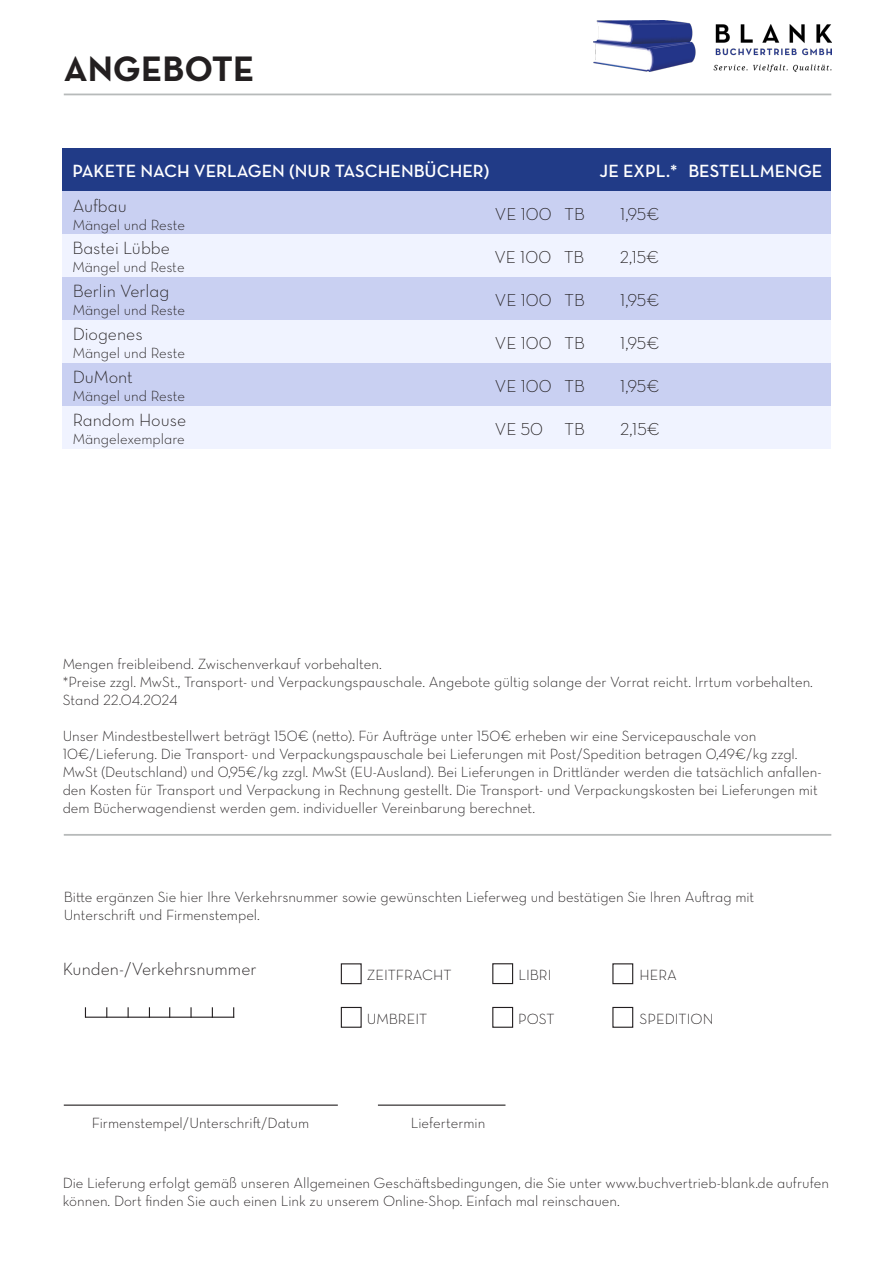
<style>
.page{position:relative;width:893px;height:1263px;background:#fff}
.page>*{position:absolute;margin:0;border:0;box-sizing:border-box;transform-origin:0 0}
.t1{font:36px "Neutraface Text Bold Alt";color:#231f20}
.t2{font:18px "Neutraface Text Light Alt";color:#231f20}
.t3{font:18px "Neutraface Text Demi Alt";color:#fff}
.t4{font:17.7px "Neutraface Text Light Alt";color:#231f20}
.t5{font:15px/18px "Neutraface Text Light Alt";color:#231f20}
.t6{font:300 15px "Neutraface Text";color:#231f20}
</style>
<div class="page">
<hr style="left:64px;top:94px;width:767px;height:1px;background:#b7baba">
<hr style="left:64px;top:834px;width:767px;height:2px;background:#b7baba">
<img style="left:594px;top:20px;width:237px;height:52px">
<div style="left:63px;top:148px;width:768px;height:43px;background:#213b87"></div>
<div style="left:63px;top:191px;width:768px;height:43px;background:#c9d0f2"></div>
<div style="left:63px;top:320px;width:768px;height:43px;background:#f0f3ff"></div>
<div style="left:63px;top:234px;width:768px;height:43px;background:#f0f3ff"></div>
<div style="left:63px;top:363px;width:768px;height:43px;background:#c9d0f2"></div>
<div style="left:63px;top:277px;width:768px;height:43px;background:#c9d0f2"></div>
<div style="left:63px;top:406px;width:768px;height:43px;background:#f0f3ff"></div>
<div style="left:341px;top:963px;width:21px;height:21px;border:1px solid #231f20"></div>
<div style="left:492px;top:963px;width:21px;height:21px;border:1px solid #231f20"></div>
<div style="left:612px;top:963px;width:21px;height:21px;border:1px solid #231f20"></div>
<div style="left:341px;top:1007px;width:21px;height:21px;border:1px solid #231f20"></div>
<div style="left:612px;top:1007px;width:21px;height:21px;border:1px solid #231f20"></div>
<div style="left:492px;top:1007px;width:21px;height:21px;border:1px solid #231f20"></div>
<hr style="left:85px;top:1016px;width:149px;height:2px;background:#231f20">
<svg style="left:190px;top:1007px;width:2px;height:11px"></svg>
<hr style="left:64px;top:1104px;width:274px;height:2px;background:#231f20">
<hr style="left:378px;top:1104px;width:127px;height:2px;background:#231f20">
<p class="t1" style="left:64px;top:46px;width:192px">ANGEBOTE</p>
<p class="t3" style="left:72px;top:159px;width:418px">PAKETE NACH VERLAGEN (NUR TASCHENBÜCHER)</p>
<p class="t2" style="left:73px;top:194px;width:55px">Aufbau</p>
<p class="t5" style="left:73px;top:215px;width:114px">Mängel und Reste</p>
<p class="t3" style="left:600px;top:159px;width:79px">JE EXPL.*</p>
<p class="t3" style="left:688px;top:159px;width:136px">BESTELLMENGE</p>
<p class="t4" style="left:495px;top:203px;width:58px">VE 100</p>
<p class="t4" style="left:564px;top:203px;width:22px">TB</p>
<p class="t4" style="left:620px;top:203px;width:41px">1,95€</p>
<p class="t2" style="left:72px;top:237px;width:99px">Bastei Lübbe</p>
<p class="t5" style="left:72px;top:258px;width:114px">Mängel und Reste</p>
<p class="t2" style="left:73px;top:280px;width:98px">Berlin Verlag</p>
<p class="t5" style="left:73px;top:301px;width:114px">Mängel und Reste</p>
<p class="t2" style="left:73px;top:323px;width:71px">Diogenes</p>
<p class="t5" style="left:73px;top:344px;width:114px">Mängel und Reste</p>
<p class="t2" style="left:73px;top:365px;width:62px">DuMont</p>
<p class="t5" style="left:73px;top:387px;width:114px">Mängel und Reste</p>
<p class="t2" style="left:73px;top:409px;width:115px">Random House</p>
<p class="t5" style="left:73px;top:430px;width:114px">Mängelexemplare</p>
<p class="t4" style="left:494px;top:246px;width:58px">VE 100</p>
<p class="t4" style="left:564px;top:246px;width:22px">TB</p>
<p class="t4" style="left:620px;top:246px;width:41px">2,15€</p>
<p class="t4" style="left:495px;top:289px;width:58px">VE 100</p>
<p class="t4" style="left:564px;top:289px;width:22px">TB</p>
<p class="t4" style="left:620px;top:289px;width:41px">1,95€</p>
<p class="t4" style="left:495px;top:331px;width:58px">VE 100</p>
<p class="t4" style="left:564px;top:331px;width:22px">TB</p>
<p class="t4" style="left:620px;top:331px;width:41px">1,95€</p>
<p class="t4" style="left:495px;top:374px;width:58px">VE 100</p>
<p class="t4" style="left:564px;top:374px;width:22px">TB</p>
<p class="t4" style="left:620px;top:374px;width:41px">1,95€</p>
<p class="t4" style="left:495px;top:418px;width:50px">VE 50</p>
<p class="t4" style="left:564px;top:418px;width:22px">TB</p>
<p class="t4" style="left:620px;top:418px;width:41px">2,15€</p>
<p class="t5" style="left:63px;top:654px;width:320px">Mengen freibleibend. Zwischenverkauf vorbehalten.</p>
<p class="t5" style="left:63px;top:672px;width:752px">*Preise zzgl. MwSt., Transport- und Verpackungspauschale. Angebote gültig solange der Vorrat reicht. Irrtum vorbehalten.</p>
<p class="t5" style="left:63px;top:690px;width:116px">Stand 22.04.2024</p>
<p class="t5" style="left:63px;top:726px;width:695px">Unser Mindestbestellwert beträgt 150€ (netto). Für Aufträge unter 150€ erheben wir eine Servicepauschale von</p>
<p class="t5" style="left:63px;top:744px;width:760px">10€/Lieferung. Die Transport- und Verpackungspauschale bei Lieferungen mit Post/Spedition betragen 0,49€/kg zzgl.<br>MwSt (Deutschland) und 0,95€/kg zzgl. MwSt (EU-Ausland). Bei Lieferungen in Drittländer werden die tatsächlich anfallen&shy;den Kosten für Transport und Verpackung in Rechnung gestellt. Die Transport- und Verpackungskosten bei Lieferungen mit dem Bücherwagendienst werden gem. individueller Vereinbarung berechnet.</p>
<p class="t5" style="left:64px;top:887px;width:692px">Bitte ergänzen Sie hier Ihre Verkehrsnummer sowie gewünschten Lieferweg und bestätigen Sie Ihren Auftrag mit</p>
<p class="t5" style="left:64px;top:905px;width:198px">Unterschrift und Firmenstempel.</p>
<p class="t2" style="left:63px;top:958px;width:195px">Kunden-/Verkehrsnummer</p>
<p class="t5" style="left:367px;top:966px;width:86px">ZEITFRACHT</p>
<p class="t5" style="left:518px;top:966px;width:35px">LIBRI</p>
<p class="t6" style="left:640px;top:966px;width:39px">HERA</p>
<p class="t5" style="left:367px;top:1009px;width:62px">UMBREIT</p>
<p class="t5" style="left:518px;top:1009px;width:38px">POST</p>
<p class="t5" style="left:639px;top:1009px;width:75px">SPEDITION</p>
<p class="t5" style="left:92px;top:1114px;width:219px">Firmenstempel/Unterschrift/Datum</p>
<p class="t5" style="left:411px;top:1114px;width:76px">Liefertermin</p>
<p class="t5" style="left:63px;top:1174px;width:768px">Die Lieferung erfolgt gemäß unseren Allgemeinen Geschäftsbedingungen, die Sie unter www.buchvertrieb-blank.de aufrufen</p>
<p class="t5" style="left:63px;top:1192px;width:559px">können. Dort finden Sie auch einen Link zu unserem Online-Shop. Einfach mal reinschauen.</p>
</div>
